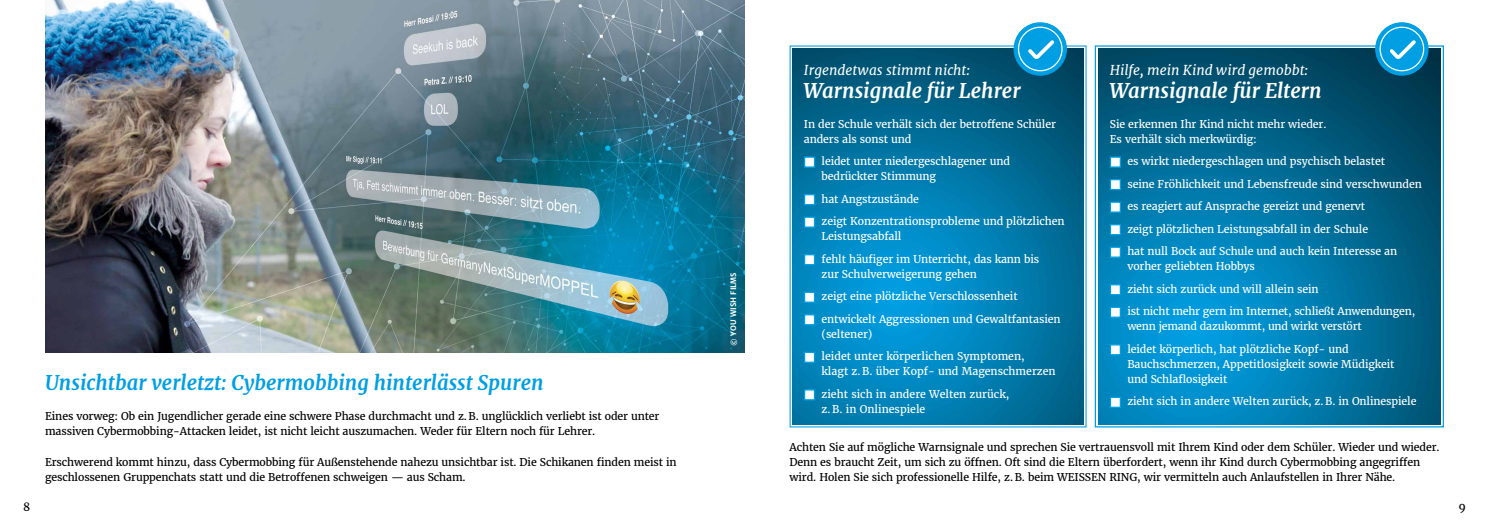
<style>
.page{position:relative;width:1489px;height:525px;background:#fff}
.page>*{position:absolute;margin:0;border:0;box-sizing:border-box;transform-origin:0 0}
.t1{font:italic 700 20px "Merriweather";color:#009fe3}
.t2{font:italic 700 20px "Merriweather";color:#fff}
.t3{font:italic 13.75px "Merriweather";color:#fff}
.t4{font:11.25px "Merriweather";color:#000}
.t5{font:10.62px/22.5px "Merriweather";letter-spacing:-.01em;color:#fff}
.t6{font:10.62px/15px "Merriweather";letter-spacing:-.01em;color:#000}
.t7{font:700 7.5px "Merriweather Sans";color:#fff}
</style>
<div class="page">
<img style="left:45px;top:0;width:699px;height:353px">
<img style="left:792px;top:49px;width:291px;height:375px">
<img style="left:1098px;top:49px;width:342px;height:375px">
<div style="left:804px;top:156px;width:11px;height:12px;background:#fff;border:1px solid #009fe3"></div>
<div style="left:804px;top:194px;width:11px;height:11px;background:#fff;border:1px solid #009fe3"></div>
<div style="left:804px;top:216px;width:11px;height:12px;background:#fff;border:1px solid #009fe3"></div>
<div style="left:804px;top:254px;width:11px;height:11px;background:#fff;border:1px solid #009fe3"></div>
<div style="left:804px;top:291px;width:11px;height:12px;background:#fff;border:1px solid #009fe3"></div>
<div style="left:804px;top:314px;width:11px;height:11px;background:#fff;border:1px solid #009fe3"></div>
<div style="left:804px;top:351px;width:11px;height:12px;background:#fff;border:1px solid #009fe3"></div>
<div style="left:804px;top:389px;width:11px;height:11px;background:#fff;border:1px solid #009fe3"></div>
<div style="left:1109px;top:156px;width:11px;height:12px;background:#fff;border:1px solid #009fe3"></div>
<div style="left:1109px;top:179px;width:11px;height:11px;background:#fff;border:1px solid #009fe3"></div>
<div style="left:1109px;top:201px;width:11px;height:12px;background:#fff;border:1px solid #009fe3"></div>
<div style="left:1109px;top:224px;width:11px;height:11px;background:#fff;border:1px solid #009fe3"></div>
<div style="left:1109px;top:246px;width:11px;height:12px;background:#fff;border:1px solid #009fe3"></div>
<div style="left:1109px;top:284px;width:11px;height:11px;background:#fff;border:1px solid #009fe3"></div>
<div style="left:1109px;top:306px;width:11px;height:12px;background:#fff;border:1px solid #009fe3"></div>
<div style="left:1109px;top:344px;width:11px;height:11px;background:#fff;border:1px solid #009fe3"></div>
<div style="left:1109px;top:396px;width:11px;height:12px;background:#fff;border:1px solid #009fe3"></div>
<svg style="left:1014px;top:23px;width:52px;height:52px"></svg>
<div style="left:1013px;top:22px;width:53px;height:54px;border:1px solid #009fe3;border-radius:50%"></div>
<svg style="left:1375px;top:23px;width:52px;height:52px"></svg>
<div style="left:1374px;top:22px;width:54px;height:54px;border:1px solid #009fe3;border-radius:50%"></div>
<svg style="left:1018px;top:27px;width:43px;height:44px"></svg>
<div style="left:1017px;top:27px;width:45px;height:44px;border:1px solid #fff;border-radius:50%"></div>
<svg style="left:1379px;top:27px;width:44px;height:44px"></svg>
<div style="left:1379px;top:27px;width:44px;height:44px;border:1px solid #fff;border-radius:50%"></div>
<svg style="left:1024px;top:37px;width:33px;height:25px"></svg>
<svg style="left:1386px;top:37px;width:32px;height:25px"></svg>
<p class="t4" style="left:23px;top:499px;width:9px">8</p>
<h1 class="t1" style="left:45px;top:370px;width:500px">Unsichtbar verletzt: Cybermobbing hinterlässt Spuren</h1>
<p class="t6" style="left:45px;top:409px;width:616px">Eines vorweg: Ob ein Jugendlicher gerade eine schwere Phase durchmacht und z. B. unglücklich verliebt ist oder unter massiven Cybermobbing-Attacken leidet, ist nicht leicht auszumachen. Weder für Eltern noch für Lehrer.</p>
<p class="t6" style="left:45px;top:454px;width:633px">Erschwerend kommt hinzu, dass Cybermobbing für Außenstehende nahezu unsichtbar ist. Die Schikanen finden meist in geschlossenen Gruppenchats statt und die Betroffenen schweigen — aus Scham.</p>
<p class="t7" style="left:728px;top:345px;width:75px;rotate:-90deg">© YOU WISH FILMS</p>
<p class="t3" style="left:804px;top:61px;width:168px">Irgendetwas stimmt nicht:</p>
<h1 class="t2" style="left:804px;top:78px;width:218px">Warnsignale für Lehrer</h1>
<p class="t5" style="left:804px;top:116px;width:253px;line-height:15px">In der Schule verhält sich der betroffene Schüler anders als sonst und</p>
<p class="t5" style="left:821px;top:154px;width:190px;line-height:15px">leidet unter niedergeschlagener und bedrückter Stimmung</p>
<p class="t5" style="left:821px;top:187px;width:244px">hat Angstzustände<br>zeigt Konzentrationsprobleme und plötzlichen</p>
<p class="t5" style="left:821px;top:225px;width:219px">Leistungsabfall<br>fehlt häufiger im Unterricht, das kann bis</p>
<p class="t5" style="left:821px;top:262px;width:240px">zur Schulverweigerung gehen<br>zeigt eine plötzliche Verschlossenheit entwickelt Aggressionen und Gewaltfantasien</p>
<p class="t5" style="left:821px;top:322px;width:205px">(seltener)<br>leidet unter körperlichen Symptomen,</p>
<p class="t5" style="left:821px;top:360px;width:236px">klagt z. B. über Kopf- und Magenschmerzen zieht sich in andere Welten zurück,</p>
<p class="t5" style="left:821px;top:397px;width:105px">z. B. in Onlinespiele</p>
<p class="t3" style="left:1109px;top:61px;width:200px">Hilfe, mein Kind wird gemobbt:</p>
<h1 class="t2" style="left:1109px;top:78px;width:213px">Warnsignale für Eltern</h1>
<p class="t5" style="left:1109px;top:116px;width:218px;line-height:15px">Sie erkennen Ihr Kind nicht mehr wieder.<br>Es verhält sich merkwürdig:</p>
<p class="t5" style="left:1127px;top:150px;width:296px">es wirkt niedergeschlagen und psychisch belastet<br>seine Fröhlichkeit und Lebensfreude sind verschwunden es reagiert auf Ansprache gereizt und genervt<br>zeigt plötzlichen Leistungsabfall in der Schule<br>hat null Bock auf Schule und auch kein Interesse an</p>
<p class="t5" style="left:1127px;top:255px;width:289px">vorher geliebten Hobbys<br>zieht sich zurück und will allein sein<br>ist nicht mehr gern im Internet, schließt Anwendungen,</p>
<p class="t5" style="left:1127px;top:315px;width:236px">wenn jemand dazukommt, und wirkt verstört leidet körperlich, hat plötzliche Kopf- und</p>
<p class="t5" style="left:1127px;top:356px;width:269px;line-height:15px">Bauchschmerzen, Appetitlosigkeit sowie Müdigkeit und Schlaflosigkeit</p>
<p class="t5" style="left:1127px;top:390px;width:290px">zieht sich in andere Welten zurück, z. B. in Onlinespiele</p>
<p class="t6" style="left:789px;top:439px;width:651px">Achten Sie auf mögliche Warnsignale und sprechen Sie vertrauensvoll mit Ihrem Kind oder dem Schüler. Wieder und wieder.<br>Denn es braucht Zeit, um sich zu öffnen. Oft sind die Eltern überfordert, wenn ihr Kind durch Cybermobbing angegriffen wird. Holen Sie sich professionelle Hilfe, z. B. beim WEISSEN RING, wir vermitteln auch Anlaufstellen in Ihrer Nähe.</p>
<p class="t4" style="left:1458px;top:499px;width:9px">9</p>
</div>
